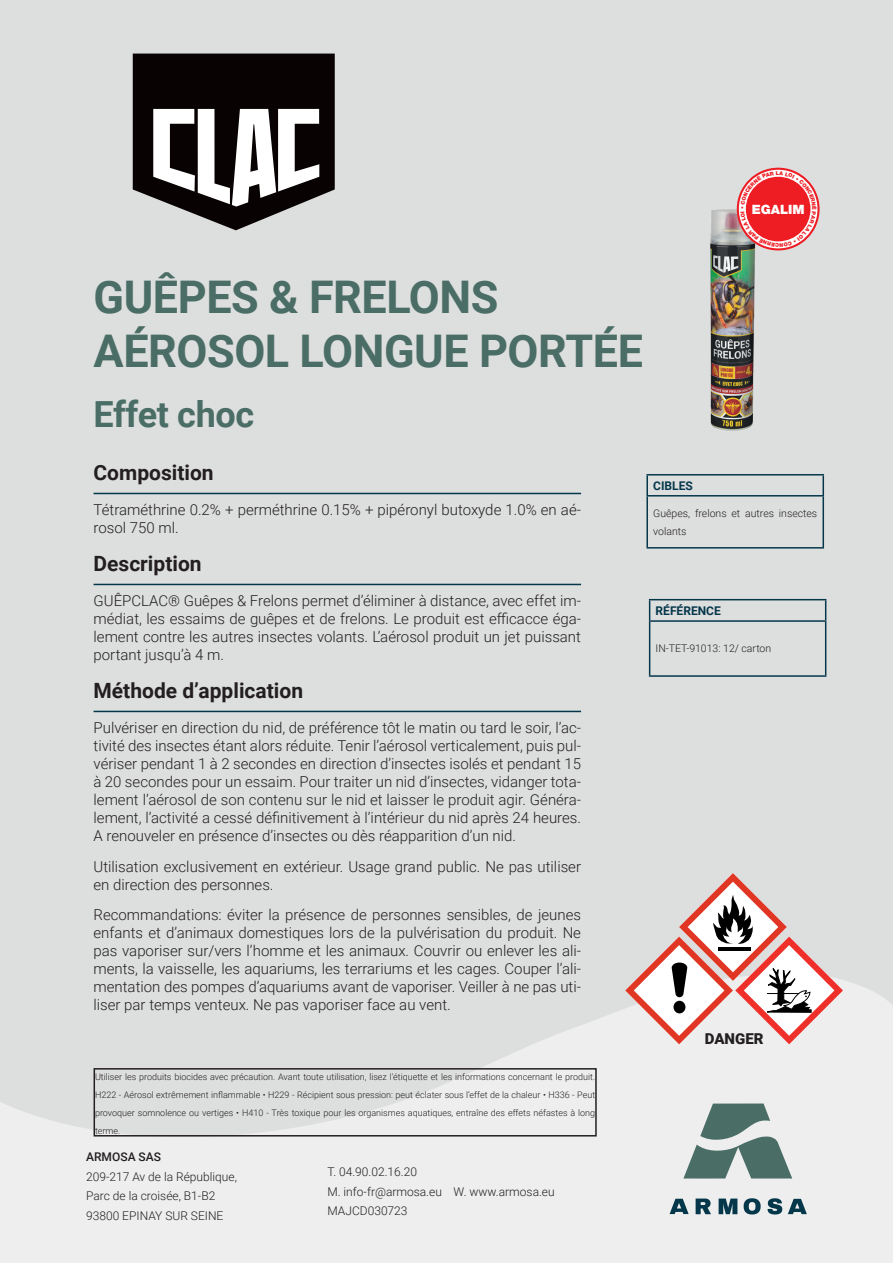
<style>
.page{position:relative;width:893px;height:1263px;background:#dddede}
.page>*{position:absolute;margin:0;border:0;box-sizing:border-box;transform-origin:0 0}
.t1{font:700 45px/54px "Roboto";letter-spacing:-.01em;color:#4a6d65}
.t2{font:700 36px "Roboto";letter-spacing:-.01em;color:#4a6d65}
.t3{font:700 21px "Roboto";color:#231f20}
.t4{font:300 15px/18px "Roboto";color:#231f20;text-align:justify}
.t5{font:900 15px "Roboto";color:#231f20}
.t6{font:900 12.9px "Helvetica Neue LT Std";color:#fff}
.t7{font:300 12px/19.5px "Roboto";color:#231f20}
.t8{font:700 12px "Roboto";color:#05374b}
.t9{font:500 12px "Roboto";color:#231f20}
.t10{font:300 10.5px/18px "Roboto";color:#231f20}
.t11{font:300 9px/18px "Roboto";color:#231f20;text-align:justify}
</style>
<div class="page">
<svg style="left:0;top:980px;width:893px;height:283px;fill:#edeeed"></svg>
<hr style="left:94px;top:493px;width:487px;height:1px;background:#05374b">
<hr style="left:94px;top:584px;width:487px;height:1px;background:#05374b">
<hr style="left:94px;top:711px;width:487px;height:1px;background:#05374b">
<svg style="left:648px;top:475px;width:174px;height:22px"></svg>
<hr style="left:646px;top:474px;width:178px;height:1px;background:#05374b">
<hr style="left:646px;top:475px;width:2px;height:20px;background:#05374b">
<hr style="left:822px;top:475px;width:2px;height:20px;background:#05374b">
<hr style="left:646px;top:495px;width:178px;height:1px;background:#05374b">
<hr style="left:646px;top:496px;width:2px;height:51px;background:#05374b">
<hr style="left:822px;top:496px;width:2px;height:51px;background:#05374b">
<hr style="left:646px;top:547px;width:178px;height:2px;background:#05374b">
<hr style="left:649px;top:599px;width:177px;height:1px;background:#05374b">
<svg style="left:649px;top:600px;width:177px;height:75px"></svg>
<hr style="left:649px;top:620px;width:177px;height:2px;background:#05374b">
<hr style="left:649px;top:622px;width:1px;height:53px;background:#05374b">
<hr style="left:825px;top:622px;width:1px;height:53px;background:#05374b">
<hr style="left:649px;top:675px;width:177px;height:2px;background:#05374b">
<svg style="left:683px;top:1103px;width:109px;height:75px"></svg>
<svg style="left:788px;top:1199px;width:19px;height:15px"></svg>
<svg style="left:670px;top:1199px;width:19px;height:15px"></svg>
<svg style="left:696px;top:1198px;width:15px;height:16px"></svg>
<svg style="left:719px;top:1198px;width:18px;height:16px"></svg>
<svg style="left:744px;top:1198px;width:17px;height:16px"></svg>
<svg style="left:768px;top:1198px;width:14px;height:16px"></svg>
<svg style="left:133px;top:54px;width:202px;height:176px;background:#5b5857"></svg>
<svg style="left:625px;top:873px;width:218px;height:171px"></svg>
<img style="left:710px;top:206px;width:46px;height:225px">
<div style="left:737px;top:168px;width:83px;height:82px;border:2px solid #ee1d23;border-radius:50%"></div>
<div style="left:94px;top:1068px;width:503px;height:68px;border:2px solid #231f20"></div>
<svg style="left:740px;top:171px;width:77px;height:76px;background:#ee6e72"></svg>
<p class="t6" style="left:752px;top:202px;width:54px">EGALIM</p>
<h1 class="t1" style="left:94px;top:268px;width:551px">GUÊPES &amp; FRELONS<br>AÉROSOL LONGUE PORTÉE</h1>
<h2 class="t2" style="left:94px;top:389px;width:162px">Effet choc</h2>
<h3 class="t3" style="left:94px;top:458px;width:122px">Composition</h3>
<p class="t4" style="left:94px;top:500px;width:489px">Tétraméthrine 0.2% + perméthrine 0.15% + pipéronyl butoxyde 1.0% en aé&shy;rosol 750 ml.</p>
<h3 class="t3" style="left:94px;top:549px;width:110px">Description</h3>
<p class="t4" style="left:94px;top:591px;width:489px">GUÊPCLAC® Guêpes &amp; Frelons permet d’éliminer à distance, avec effet im&shy;médiat, les essaims de guêpes et de frelons. Le produit est efficacce éga&shy;lement contre les autres insectes volants. L’aérosol produit un jet puissant portant jusqu’à 4 m.</p>
<h3 class="t3" style="left:94px;top:676px;width:211px">Méthode d’application</h3>
<p class="t4" style="left:94px;top:718px;width:489px">Pulvériser en direction du nid, de préférence tôt le matin ou tard le soir, l’ac&shy;tivité des insectes étant alors réduite. Tenir l’aérosol verticalement, puis pul&shy;vériser pendant 1 à 2 secondes en direction d’insectes isolés et pendant 15 à 20 secondes pour un essaim. Pour traiter un nid d’insectes, vidanger tota&shy;lement l’aérosol de son contenu sur le nid et laisser le produit agir. Généra&shy;lement, l’activité a cessé définitivement à l’intérieur du nid après 24 heures.<br>A renouveler en présence d’insectes ou dès réapparition d’un nid.</p>
<p class="t4" style="left:94px;top:857px;width:489px">Utilisation exclusivement en extérieur. Usage grand public. Ne pas utiliser en direction des personnes.</p>
<p class="t4" style="left:94px;top:905px;width:489px">Recommandations: éviter la présence de personnes sensibles, de jeunes enfants et d’animaux domestiques lors de la pulvérisation du produit. Ne pas vaporiser sur/vers l’homme et les animaux. Couvrir ou enlever les ali&shy;ments, la vaisselle, les aquariums, les terrariums et les cages. Couper l’ali&shy;mentation des pompes d’aquariums avant de vaporiser. Veiller à ne pas uti&shy;liser par temps venteux. Ne pas vaporiser face au vent.</p>
<p class="t11" style="left:95px;top:1067px;width:502px">Utiliser les produits biocides avec précaution. Avant toute utilisation, lisez l’étiquette et les informations concernant le produit.<br>H222 - Aérosol extrêmement inflammable • H229 - Récipient sous pression: peut éclater sous l’effet de la chaleur • H336 - Peut provoquer somnolence ou vertiges • H410 - Très toxique pour les organismes aquatiques, entraîne des effets néfastes à long terme.</p>
<p class="t9" style="left:86px;top:1148px;width:76px">ARMOSA SAS</p>
<p class="t7" style="left:86px;top:1166px;width:152px">209-217 Av de la République,<br>Parc de la croisée, B1-B2<br>93800 EPINAY SUR SEINE</p>
<p class="t7" style="left:327px;top:1162px;width:229px">T. 04.90.02.16.20<br>M. info-fr@armosa.eu W. www.armosa.eu<br>MAJCD030723</p>
<p class="t8" style="left:653px;top:477px;width:41px">CIBLES</p>
<p class="t10" style="left:653px;top:504px;width:166px">Guêpes, frelons et autres insectes volants</p>
<p class="t8" style="left:656px;top:602px;width:67px">RÉFÉRENCE</p>
<p class="t10" style="left:656px;top:639px;width:117px">IN-TET-91013: 12/ carton</p>
<p class="t5" style="left:705px;top:1028px;width:60px">DANGER</p>
</div>
